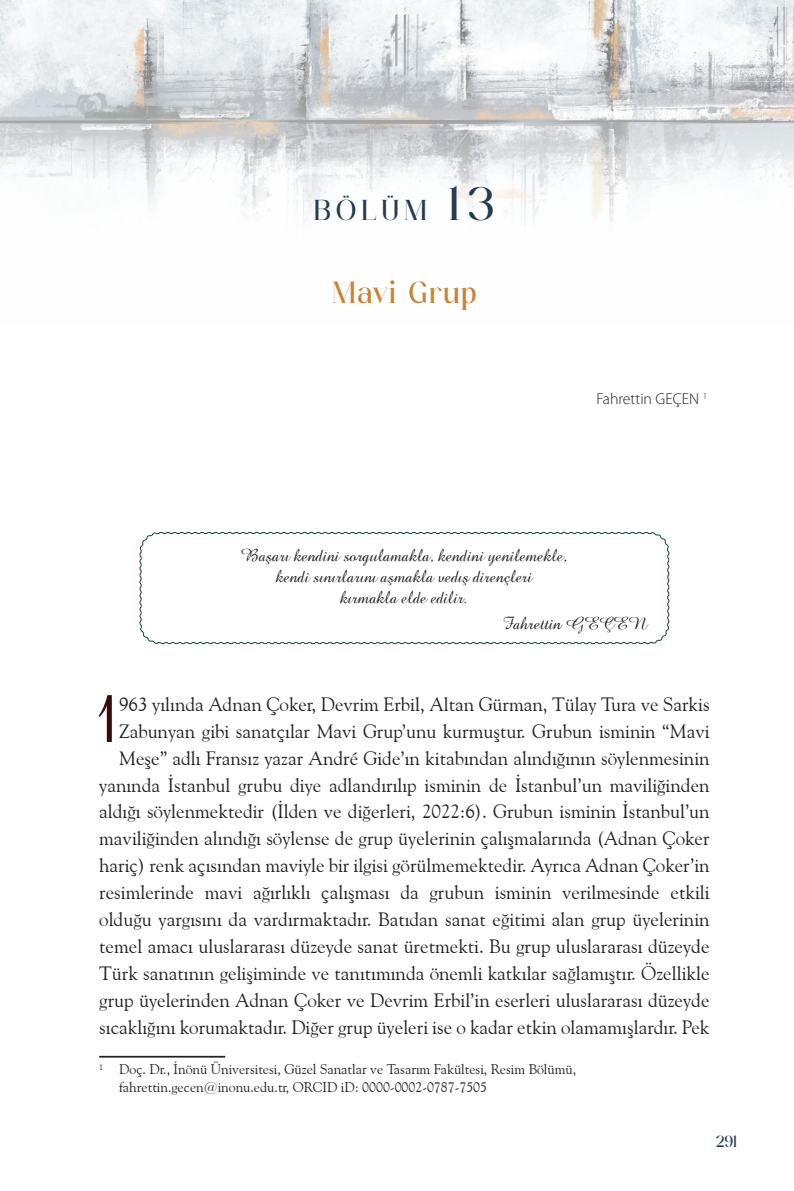
<style>
.page{position:relative;width:794px;height:1191px;background:#fff}
.page>*{position:absolute;margin:0;border:0;box-sizing:border-box;transform-origin:0 0}
.t1{font:50.75px "Cursif";color:#3a0e06}
.t2{font:29.75px "fanlste";letter-spacing:.07em;color:#c88431}
.t3{font:28px "fanlste";letter-spacing:.21em;color:#253b50}
.t4{font:19.25px/26.9px "Goudy Old Style BT";color:#231f20;text-align:right}
.t5{font:17.5px/21px "Amazone BT";color:#231f20;text-align:center}
.t6{font:300 15.75px "Myriad Pro";color:#231f20}
.t7{font:15.75px "fanlste";color:#253b50}
.t8{font:14px/17.5px "Goudy Old Style BT";color:#231f20}
.s1{font-size:45.5px}
</style>
<div class="page">
<img style="left:0;top:0;width:794px;height:222px">
<svg style="left:139px;top:531px;width:531px;height:113px"></svg>
<hr style="left:99px;top:1055px;width:126px;height:2px;background:#231f20">
<h3 class="t3" style="left:314px;top:194px;width:182px">BÖLÜM <span class="s1">13</span></h3>
<h2 class="t2" style="left:332px;top:276px;width:145px">Mavi Grup</h2>
<p class="t6" style="left:596px;top:390px;width:112px">Fahrettin GEÇEN <sup>1</sup></p>
<p class="t5" style="left:241px;top:545px;width:328px">Başarı kendini sorgulamakla, kendini yenilemekle, kendi sınırlarını aşmakla vedış dirençleri<br>kırmakla elde edilir.</p>
<p class="t5" style="left:502px;top:613px;width:146px">Fahrettin GEÇEN</p>
<h1 class="t1" style="left:92px;top:694px;width:30px">1</h1>
<p class="t4" style="left:99px;top:690px;width:612px">963 yılında Adnan Çoker, Devrim Erbil, Altan Gürman, Tülay Tura ve Sarkis Zabunyan gibi sanatçılar Mavi Grup’unu kurmuştur. Grubun isminin “Mavi Meşe” adlı Fransız yazar André Gide’ın kitabından alındığının söylenmesinin yanında İstanbul grubu diye adlandırılıp isminin de İstanbul’un maviliğinden aldığı söylenmektedir (İlden ve diğerleri, 2022:6). Grubun isminin İstanbul’un maviliğinden alındığı söylense de grup üyelerinin çalışmalarında (Adnan Çoker hariç) renk açısından maviyle bir ilgisi görülmemektedir. Ayrıca Adnan Çoker’in resimlerinde mavi ağırlıklı çalışması da grubun isminin verilmesinde etkili olduğu yargısını da vardırmaktadır. Batıdan sanat eğitimi alan grup üyelerinin temel amacı uluslararası düzeyde sanat üretmekti. Bu grup uluslararası düzeyde Türk sanatının gelişiminde ve tanıtımında önemli katkılar sağlamıştır. Özellikle grup üyelerinden Adnan Çoker ve Devrim Erbil’in eserleri uluslararası düzeyde sıcaklığını korumaktadır. Diğer grup üyeleri ise o kadar etkin olamamışlardır. Pek</p>
<p class="t8" style="left:119px;top:1060px;width:458px;text-indent:-20px"><sup>1</sup> Doç. Dr., İnönü Üniversitesi, Güzel Sanatlar ve Tasarım Fakültesi, Resim Bölümü, fahrettin.gecen@inonu.edu.tr, ORCID iD: 0000-0002-0787-7505</p>
<p class="t7" style="left:716px;top:1132px;width:23px">291</p>
</div>
